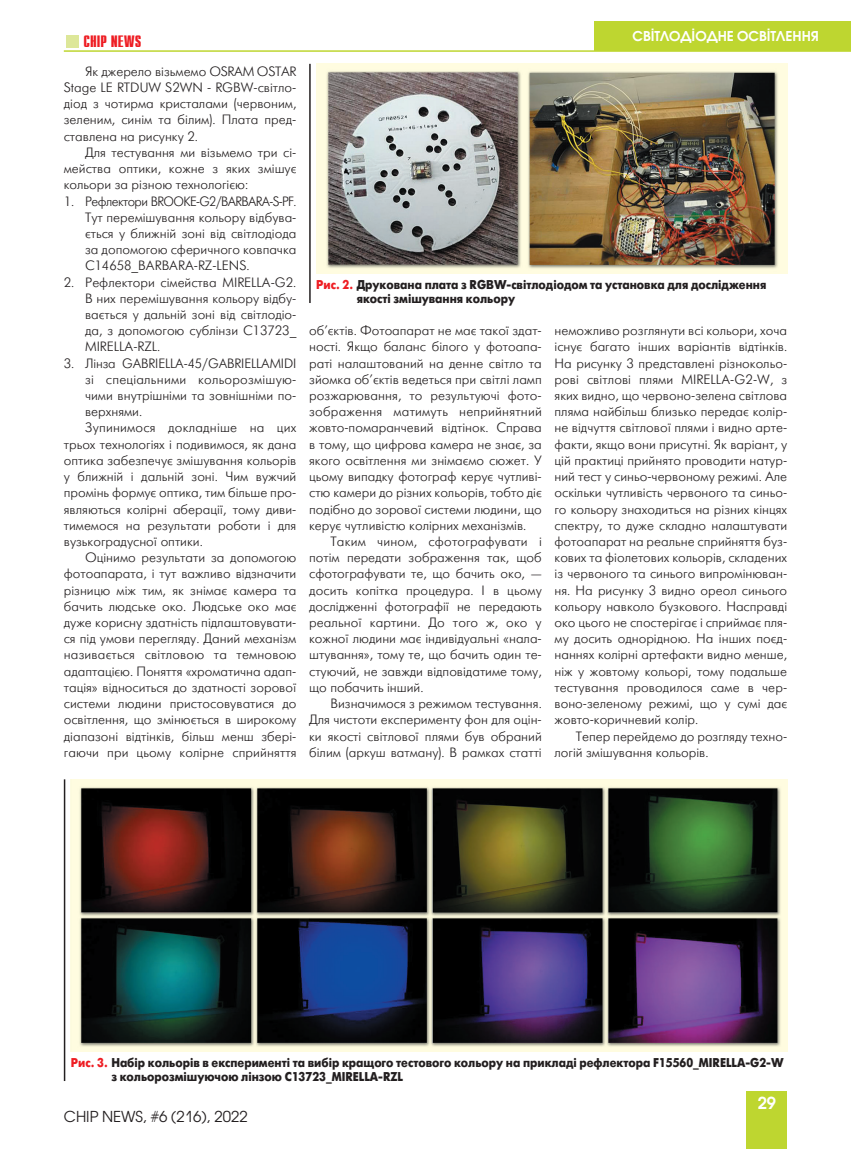
<style>
.page{position:relative;width:851px;height:1149px;background:#fff}
.page>*{position:absolute;margin:0;border:0;box-sizing:border-box;transform-origin:0 0}
.t1{font:700 16.5px "Compact C";color:#ee1d23}
.t2{font:600 16.5px "Avant Garde Gothic C";color:#fff}
.t3{font:15px "Avant Garde Gothic C";color:#231f20}
.Osnovnoj{font:13.5px/16.2px "Futuris Light C";color:#231f20;text-align:justify}
.Osnovnoj_Spisok{font:13.5px/16.2px "Futuris Light C";color:#231f20;text-align:justify}
.t4{font:600 13.5px "Avant Garde Gothic C";color:#fff}
.Ris_Textovka{font:700 12.75px/14.2px "Futuris C";color:#231f20;scale:.9 1}
.s1{color:#ee1d23}
</style>
<div class="page">
<div style="left:594px;top:21px;width:256px;height:30px;background:#bed630"></div>
<div style="left:66px;top:35px;width:12px;height:12px;background:#dde799"></div>
<div style="left:746px;top:1091px;width:41px;height:57px;background:#bed630"></div>
<hr style="left:64px;top:50px;width:786px;height:2px;background:#bed630">
<hr style="left:64px;top:779px;width:1px;height:301px;background:#231f20">
<img style="left:71px;top:779px;width:716px;height:271px">
<hr style="left:309px;top:64px;width:1px;height:239px;background:#231f20">
<img style="left:316px;top:64px;width:471px;height:209px">
<p class="t1" style="left:83px;top:33px;width:60px">CHIP NEWS</p>
<p class="Osnovnoj" style="left:64px;top:63px;width:234px;text-indent:21px">Як джерело візьмемо OSRAM OSTAR Stage LE RTDUW S2WN - RGBW-світло&shy;діод з чотирма кристалами (червоним, зеленим, синім та білим). Плата пред&shy;ставлена на рисунку 2.</p>
<p class="Osnovnoj" style="left:64px;top:144px;width:234px;text-indent:21px">Для тестування ми візьмемо три сі&shy;мейства оптики, кожне з яких змішує кольори за різною технологією:</p>
<p class="Osnovnoj_Spisok" style="left:85px;top:193px;width:213px;text-indent:-21px">1. Рефлектори BROOKE-G2/BARBARA-S-PF.<br>Тут перемішування кольору відбува&shy;ється у ближній зоні від світлодіода за допомогою сферичного ковпачка C14658_BARBARA-RZ-LENS.</p>
<p class="Osnovnoj_Spisok" style="left:85px;top:274px;width:213px;text-indent:-21px">2. Рефлектори сімейства MIRELLA-G2.<br>В них перемішування кольору відбу&shy;вається у дальній зоні від світлодіо&shy;да, з допомогою сублінзи C13723_ MIRELLA-RZL.</p>
<p class="Osnovnoj_Spisok" style="left:85px;top:355px;width:213px;text-indent:-21px">3. Лінза GABRIELLA-45/GABRIELLAMIDI зі спеціальними кольорозмішую&shy;чими внутрішніми та зовнішніми по&shy;верхнями.</p>
<p class="Osnovnoj" style="left:64px;top:420px;width:234px;text-indent:21px">Зупинимося докладніше на цих трьох технологіях і подивимося, як дана оптика забезпечує змішування кольорів у ближній і дальній зоні. Чим вужчий промінь формує оптика, тим більше про&shy;являються колірні аберації, тому диви&shy;тимемося на результати роботи і для вузькоградусної оптики.</p>
<p class="Osnovnoj" style="left:64px;top:549px;width:234px;text-indent:21px">Оцінимо результати за допомогою фотоапарата, і тут важливо відзначити різницю між тим, як знімає камера та бачить людське око. Людське око має дуже корисну здатність підлаштовувати&shy;ся під умови перегляду. Даний механізм називається світловою та темновою адаптацією. Поняття «хроматична адап&shy;тація» відноситься до здатності зорової системи людини пристосовуватися до освітлення, що змінюється в широкому діапазоні відтінків, більш менш збері&shy;гаючи при цьому колірне сприйняття</p>
<p class="t4" style="left:632px;top:28px;width:188px">СВІТЛОДІОДНЕ ОСВІТЛЕННЯ</p>
<p class="Ris_Textovka" style="left:356px;top:277px;width:456px;text-indent:-40px"><span class="s1">Рис. 2.</span> Друкована плата з RGBW-світлодіодом та установка для дослідження якості змішування кольору</p>
<p class="Osnovnoj" style="left:309px;top:323px;width:234px">об’єктів. Фотоапарат не має такої здат&shy;ності. Якщо баланс білого у фотоапа&shy;раті налаштований на денне світло та зйомка об’єктів ведеться при світлі ламп розжарювання, то результуючі фото&shy;зображення матимуть неприйнятний жовто-помаранчевий відтінок. Справа в тому, що цифрова камера не знає, за якого освітлення ми знімаємо сюжет. У цьому випадку фотограф керує чутливі&shy;стю камери до різних кольорів, тобто діє подібно до зорової системи людини, що керує чутливістю колірних механізмів.</p>
<p class="Osnovnoj" style="left:309px;top:533px;width:234px;text-indent:21px">Таким чином, сфотографувати і потім передати зображення так, щоб сфотографувати те, що бачить око, — досить копітка процедура. І в цьому дослідженні фотографії не передають реальної картини. До того ж, око у кожної людини має індивідуальні «нала&shy;штування», тому те, що бачить один те&shy;стуючий, не завжди відповідатиме тому, що побачить інший.</p>
<p class="Osnovnoj" style="left:309px;top:695px;width:234px;text-indent:21px">Визначимося з режимом тестування.<br>Для чистоти експерименту фон для оцін&shy;ки якості світлової плями був обраний білим (аркуш ватману). В рамках статті</p>
<p class="Osnovnoj" style="left:554px;top:323px;width:234px">неможливо розглянути всі кольори, хоча існує багато інших варіантів відтінків.<br>На рисунку 3 представлені різнокольо&shy;рові світлові плями MIRELLA-G2-W, з яких видно, що червоно-зелена світлова пляма найбільш близько передає колір&shy;не відчуття світлової плями і видно арте&shy;факти, якщо вони присутні. Як варіант, у цій практиці прийнято проводити натур&shy;ний тест у синьо-червоному режимі. Але оскільки чутливість червоного та синьо&shy;го кольору знаходиться на різних кінцях спектру, то дуже складно налаштувати фотоапарат на реальне сприйняття буз&shy;кових та фіолетових кольорів, складених із червоного та синього випромінюван&shy;ня. На рисунку 3 видно ореол синього кольору навколо бузкового. Насправді око цього не спостерігає і сприймає пля&shy;му досить однорідною. На інших поєд&shy;наннях колірні артефакти видно менше, ніж у жовтому кольорі, тому подальше тестування проводилося саме в чер&shy;воно-зеленому режимі, що у сумі дає жовто-коричневий колір.</p>
<p class="Osnovnoj" style="left:554px;top:728px;width:234px;text-indent:21px">Тепер перейдемо до розгляду техно&shy;логій змішування кольорів.</p>
<p class="Ris_Textovka" style="left:111px;top:1055px;width:748px;text-indent:-40px"><span class="s1">Рис. 3.</span> Набір кольорів в експерименті та вибір кращого тестового кольору на прикладі рефлектора F15560_MIRELLA-G2-W з кольорозмішуючою лінзою C13723_MIRELLA-RZL</p>
<p class="t3" style="left:64px;top:1106px;width:185px">CHIP NEWS, #6 (216), 2022</p>
<p class="t2" style="left:757px;top:1092px;width:20px">29</p>
</div>
